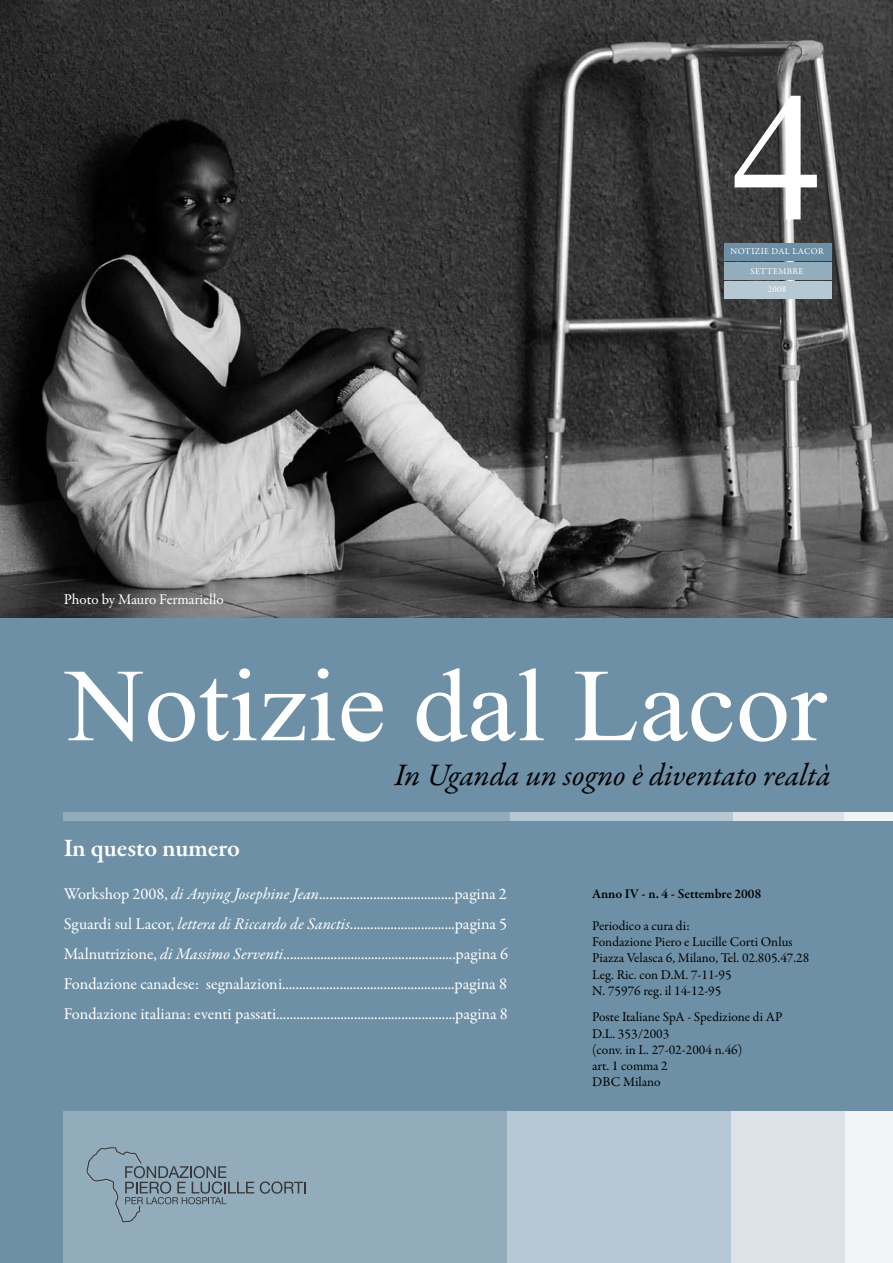
<style>
.page{position:relative;width:893px;height:1263px;background:#fff}
.page>*{position:absolute;margin:0;border:0;box-sizing:border-box;transform-origin:0 0}
.t1{font:183px "Times New Roman";color:#fff}
.t2{font:103.5px "Times New Roman";color:#fff;scale:1.05 1}
.t3{font:italic 31.5px "Garamond Premr Pro";letter-spacing:-.005em;color:#000}
.t4{font:600 25.5px "Garamond Premr Pro";letter-spacing:-.005em;color:#fff}
.t5{font:16.5px/30px "Garamond Premr Pro";color:#fff;text-align:justify}
.t6{font:15px "Garamond Premr Pro";letter-spacing:-.02em;color:#fff}
.t7{font:13.5px/16.2px "Garamond Premr Pro";color:#000}
.t8{font:600 13.5px "Garamond Premr Pro";letter-spacing:-.005em;color:#000}
.t9{font:9px/17.5px "Garamond Premr Pro";letter-spacing:.04em;color:#fff;text-align:center}
.s1{font-style:italic}
</style>
<div class="page">
<div style="left:0;top:616px;width:893px;height:647px;background:#6e90a6"></div>
<img style="left:0;top:0;width:893px;height:617px">
<div style="left:64px;top:812px;width:829px;height:8px;background:#92acbc"></div>
<div style="left:510px;top:812px;width:383px;height:8px;background:#b6c8d3"></div>
<div style="left:734px;top:812px;width:159px;height:8px;background:#dbe3e9"></div>
<div style="left:845px;top:812px;width:48px;height:8px;background:#f0f4f6"></div>
<div style="left:64px;top:1111px;width:829px;height:152px;background:#92acbc"></div>
<div style="left:507px;top:1111px;width:386px;height:152px;background:#b6c8d3"></div>
<div style="left:731px;top:1111px;width:162px;height:152px;background:#dbe3e9"></div>
<div style="left:845px;top:1111px;width:48px;height:152px;background:#f0f4f6"></div>
<div style="left:724px;top:243px;width:107px;height:17px;background:#6e90a6"></div>
<div style="left:724px;top:281px;width:107px;height:18px;background:#b6c8d3"></div>
<div style="left:724px;top:262px;width:107px;height:18px;background:#94adbd"></div>
<svg style="left:260px;top:1181px;width:46px;height:13px"></svg>
<svg style="left:86px;top:1147px;width:168px;height:76px"></svg>
<h1 class="t1" style="left:732px;top:35px;width:93px">4</h1>
<p class="t9" style="left:730px;top:243px;width:95px">NOTIZIE DAL LACOR</p>
<p class="t6" style="left:64px;top:590px;width:161px">Photo by Mauro Fermariello</p>
<p class="t9" style="left:750px;top:263px;width:55px">SETTEMBRE<br>2008</p>
<h2 class="t2" style="left:66px;top:636px;width:726px">Notizie dal Lacor</h2>
<h3 class="t3" style="left:394px;top:755px;width:438px">In Uganda un sogno è diventato realtà</h3>
<h3 class="t4" style="left:64px;top:833px;width:178px">In questo numero</h3>
<p class="t5" style="left:64px;top:879px;width:446px">Workshop 2008, <span class="s1">di Anying Josephine Jean</span>........................................pagina 2<br>Sguardi sul Lacor, <span class="s1">lettera di Riccardo de Sanctis</span>...............................pagina 5<br>Malnutrizione, <span class="s1">di Massimo Serventi</span>...................................................pagina 6<br>Fondazione canadese: segnalazioni...................................................pagina 8<br>Fondazione italiana: eventi passati.....................................................pagina 8</p>
<p class="t8" style="left:592px;top:885px;width:171px">Anno IV - n. 4 - Settembre 2008</p>
<p class="t7" style="left:592px;top:918px;width:219px">Periodico a cura di:<br>Fondazione Piero e Lucille Corti Onlus<br>Piazza Velasca 6, Milano, Tel. 02.805.47.28<br>Leg. Ric. con D.M. 7-11-95<br>N. 75976 reg. il 14-12-95</p>
<p class="t7" style="left:592px;top:1009px;width:192px">Poste Italiane SpA - Spedizione di AP<br>D.L. 353/2003<br>(conv. in L. 27-02-2004 n.46)<br>art. 1 comma 2<br>DBC Milano</p>
</div>
